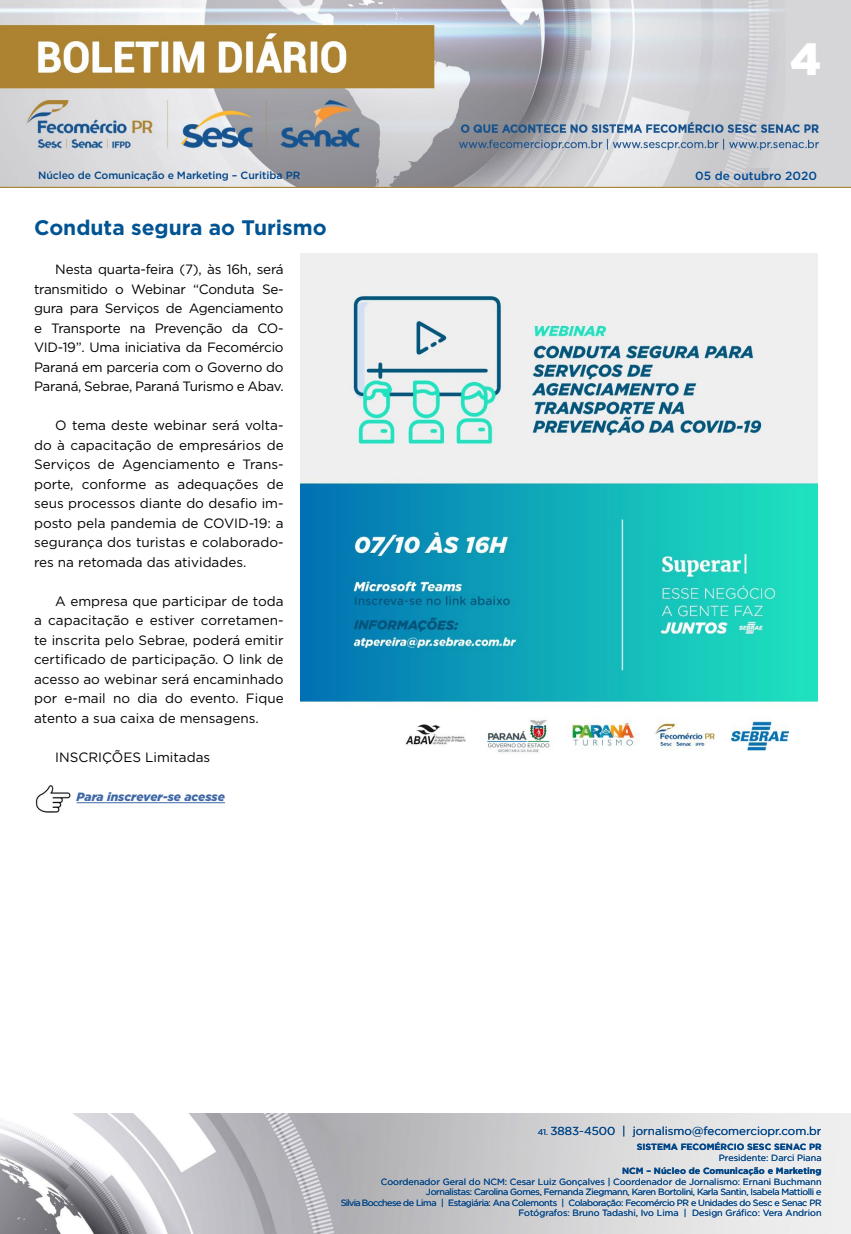
<style>
.page{position:relative;width:851px;height:1234px;background:#fff}
.page>*{position:absolute;margin:0;border:0;box-sizing:border-box;transform-origin:0 0}
.t1{font:900 45px "Gotham";color:#fff}
.t2{font:700 21px "Gotham";color:#005493}
.t3{font:13.5px/19.5px "Gotham";color:#000;text-align:justify}
.t4{font:italic 900 12px "Gotham";color:#3f68a5}
.t5{font:500 11.85px "Gotham";color:#004a93}
.t6{font:11.55px "Gotham";color:#004587}
.t7{font:500 10.5px "Gotham";letter-spacing:-.01em;color:#004587}
.t8{font:9px/10.5px "Gotham";letter-spacing:-.04em;color:#004587;text-align:right}
.t9{font:700 9px "Gotham";color:#004587}
.t10{font:9px "Gotham";color:#004587}
.s1{font-size:8.25px}
</style>
<div class="page">
<img style="left:0;top:0;width:850px;height:188px">
<img style="left:0;top:1113px;width:850px;height:120px">
<hr style="left:77px;top:802px;width:148px;height:1px;background:#3f68a5">
<img style="left:36px;top:785px;width:35px;height:27px">
<img style="left:300px;top:253px;width:516px;height:500px">
<h1 class="t1" style="left:790px;top:28px;width:33px">4</h1>
<p class="t7" style="left:38px;top:168px;width:264px">Núcleo de Comunicação e Marketing – Curitiba PR</p>
<p class="t5" style="left:695px;top:167px;width:123px">05 de outubro 2020</p>
<h2 class="t2" style="left:34px;top:214px;width:294px">Conduta segura ao Turismo</h2>
<p class="t3" style="left:34px;top:259px;width:251px;text-indent:21px">Nesta quarta-feira (7), às 16h, será transmitido o Webinar “Conduta Se&shy;gura para Serviços de Agenciamento e Transporte na Prevenção da CO-VID-19”. Uma iniciativa da Fecomércio Paraná em parceria com o Governo do Paraná, Sebrae, Paraná Turismo e Abav.</p>
<p class="t3" style="left:34px;top:415px;width:251px;text-indent:21px">O tema deste webinar será volta&shy;do à capacitação de empresários de Serviços de Agenciamento e Trans&shy;porte, conforme as adequações de seus processos diante do desafio im&shy;posto pela pandemia de COVID-19: a segurança dos turistas e colaborado&shy;res na retomada das atividades.</p>
<p class="t3" style="left:34px;top:591px;width:251px;text-indent:21px">A empresa que participar de toda a capacitação e estiver corretamen&shy;te inscrita pelo Sebrae, poderá emitir certificado de participação. O link de acesso ao webinar será encaminhado por e-mail no dia do evento. Fique atento a sua caixa de mensagens.</p>
<p class="t3" style="left:55px;top:747px;width:156px">INSCRIÇÕES Limitadas</p>
<p class="t4" style="left:77px;top:788px;width:150px">Para inscrever-se acesse</p>
<p class="t6" style="left:537px;top:1123px;width:285px"><span class="s1">41.</span> 3883-4500 | jornalismo@fecomerciopr.com.br</p>
<p class="t9" style="left:636px;top:1140px;width:186px">SISTEMA FECOMÉRCIO SESC SENAC PR</p>
<p class="t10" style="left:718px;top:1151px;width:104px">Presidente: Darci Piana</p>
<p class="t9" style="left:622px;top:1164px;width:201px">NCM – Núcleo de Comunicação e Marketing</p>
<p class="t8" style="left:341px;top:1175px;width:482px">Coordenador Geral do NCM: Cesar Luiz Gonçalves | Coordenador de Jornalismo: Ernani Buchmann Jornalistas: Carolina Gomes, Fernanda Ziegmann, Karen Bortolini, Karla Santin, Isabela Mattiolli e<br>Silvia Bocchese de Lima | Estagiária: Ana Colemonts | Colaboração: Fecomércio PR e Unidades do Sesc e Senac PR Fotógrafos: Bruno Tadashi, Ivo Lima | Design Gráfico: Vera Andrion</p>
</div>
